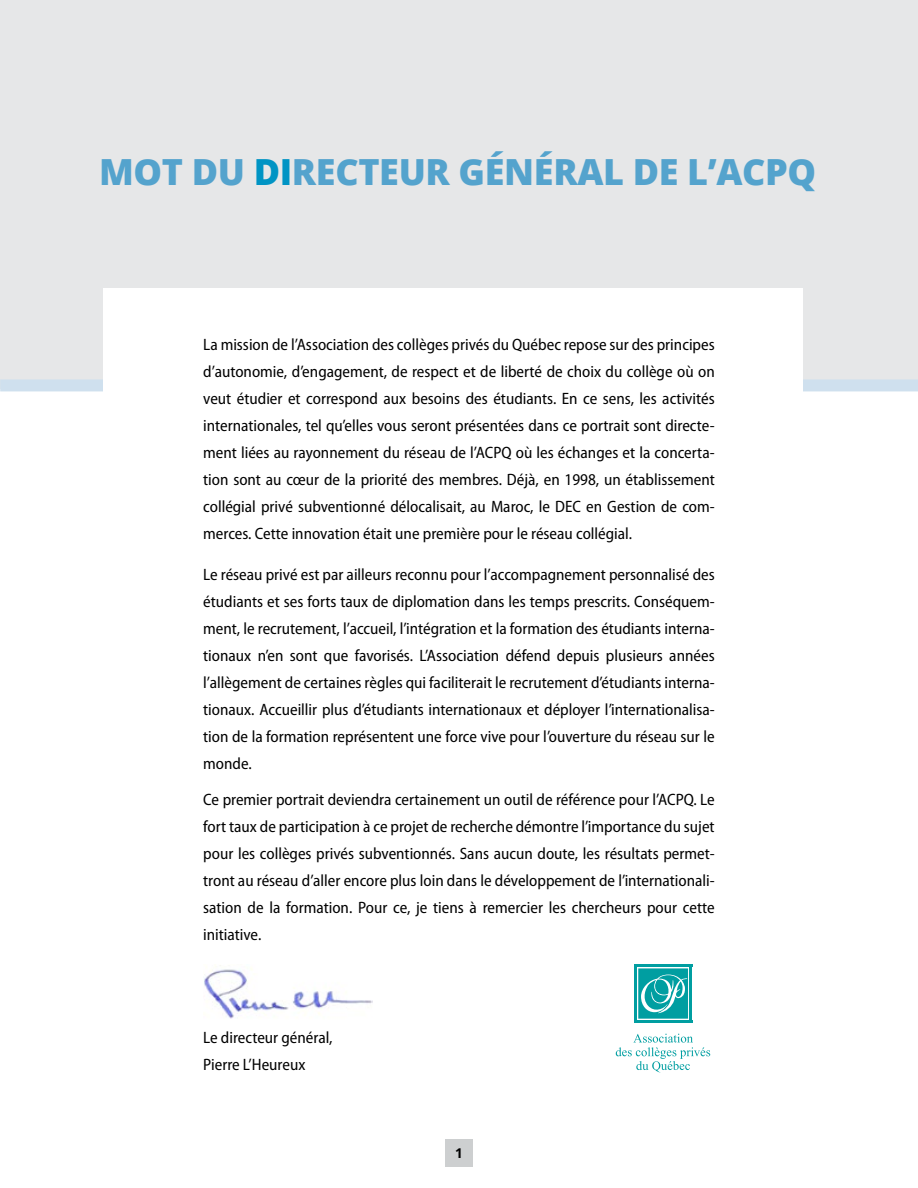
<style>
.page{position:relative;width:918px;height:1188px;background:#fff}
.page>*{position:absolute;margin:0;border:0;box-sizing:border-box;transform-origin:0 0}
.t1{font:800 36px "Open Sans";letter-spacing:-.01em;color:#54a3cd}
.t2{font:semi-condensed 16.5px/27px "Myriad Pro";color:#000;text-align:justify}
.Paragraph_Style{font:700 13.5px "Open Sans";color:#000}
.s1{color:#0094c4}
</style>
<div class="page">
<div style="left:0;top:0;width:918px;height:389px;background:#e6e7e8"></div>
<div style="left:0;top:379px;width:918px;height:12px;background:#cfe0ee"></div>
<div style="left:104px;top:288px;width:699px;height:195px;background:#fff"></div>
<img style="left:204px;top:965px;width:169px;height:54px">
<div style="left:445px;top:1139px;width:28px;height:28px;background:#cdcfd0"></div>
<svg style="left:638px;top:968px;width:50px;height:51px;background:#30b0b2"></svg>
<hr style="left:634px;top:964px;width:3px;height:59px;background:#009ea1">
<hr style="left:634px;top:1020px;width:58px;height:3px;background:#009ea1">
<hr style="left:689px;top:964px;width:3px;height:58px;background:#009ea1">
<hr style="left:634px;top:964px;width:58px;height:3px;background:#009ea1">
<svg style="left:616px;top:1034px;width:94px;height:38px"></svg>
<h2 class="t1" style="left:99px;top:145px;width:719px">MOT DU <span class="s1">DI</span>RECTEUR GÉNÉRAL DE L’ACPQ</h2>
<p class="t2" style="left:203px;top:331px;width:513px">La mission de l’Association des collèges privés du Québec repose sur des principes d’autonomie, d’engagement, de respect et de liberté de choix du collège où on veut étudier et correspond aux besoins des étudiants. En ce sens, les activités internationales, tel qu’elles vous seront présentées dans ce portrait sont directe&shy;ment liées au rayonnement du réseau de l’ACPQ où les échanges et la concerta&shy;tion sont au cœur de la priorité des membres. Déjà, en 1998, un établissement collégial privé subventionné délocalisait, au Maroc, le DEC en Gestion de com&shy;merces. Cette innovation était une première pour le réseau collégial.</p>
<p class="t2" style="left:203px;top:561px;width:513px">Le réseau privé est par ailleurs reconnu pour l’accompagnement personnalisé des étudiants et ses forts taux de diplomation dans les temps prescrits. Conséquem&shy;ment, le recrutement, l’accueil, l’intégration et la formation des étudiants interna&shy;tionaux n’en sont que favorisés. L’Association défend depuis plusieurs années l’allègement de certaines règles qui faciliterait le recrutement d’étudiants interna&shy;tionaux. Accueillir plus d’étudiants internationaux et déployer l’internationalisa&shy;tion de la formation représentent une force vive pour l’ouverture du réseau sur le monde.</p>
<p class="t2" style="left:203px;top:786px;width:513px">Ce premier portrait deviendra certainement un outil de référence pour l’ACPQ. Le fort taux de participation à ce projet de recherche démontre l’importance du sujet pour les collèges privés subventionnés. Sans aucun doute, les résultats permet&shy;tront au réseau d’aller encore plus loin dans le développement de l’internationali&shy;sation de la formation. Pour ce, je tiens à remercier les chercheurs pour cette initiative.</p>
<p class="t2" style="left:203px;top:1024px;width:131px">Le directeur général,</p>
<p class="t2" style="left:203px;top:1051px;width:104px">Pierre L’Heureux</p>
<p class="Paragraph_Style" style="left:455px;top:1143px;width:9px">1</p>
</div>
